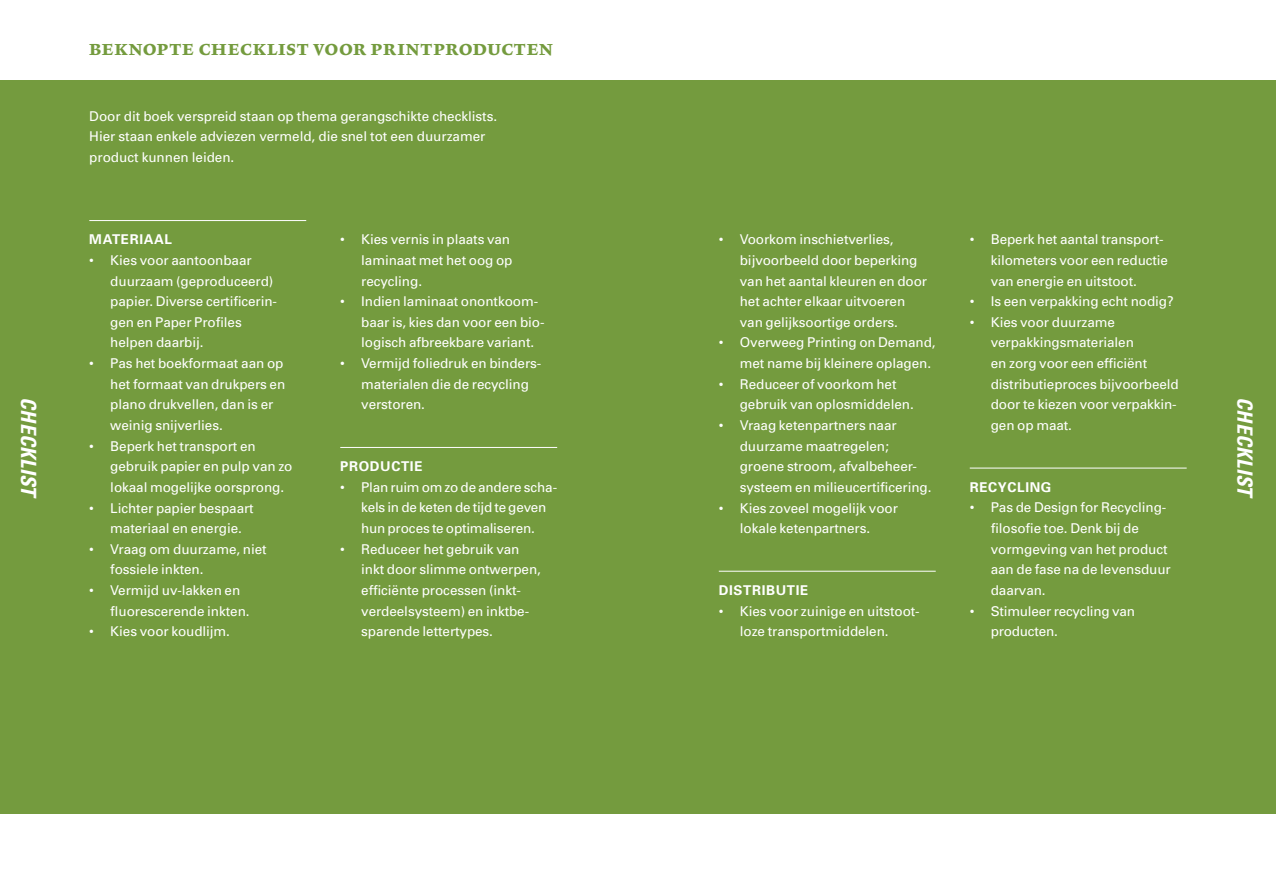
<style>
.page{position:relative;width:1276px;height:893px;background:#fff}
.page>*{position:absolute;margin:0;border:0;box-sizing:border-box;transform-origin:0 0}
.t1{font:21px "Lexicon No 1 Roman D";letter-spacing:.025em;color:#749b3e}
.t2{font:italic 700 condensed 21px "Univers";color:#fff}
.t3{font:13.5px/20.7px "Univers";letter-spacing:-.005em;color:#fff}
.t4{font:700 13.5px "Univers";letter-spacing:.045em;color:#fff}
</style>
<div class="page">
<div style="left:0;top:80px;width:1276px;height:733px;background:#749b3e"></div>
<hr style="left:89px;top:220px;width:217px;height:1px;background:#fff">
<hr style="left:340px;top:447px;width:217px;height:1px;background:#fff">
<hr style="left:719px;top:571px;width:216px;height:1px;background:#fff">
<hr style="left:969px;top:468px;width:217px;height:1px;background:#fff">
<h1 class="t1" style="left:89px;top:36px;width:465px">beknopte checklist voor printproducten</h1>
<p class="t3" style="left:89px;top:106px;width:409px">Door dit boek verspreid staan op thema gerangschikte checklists.<br>Hier staan enkele adviezen vermeld, die snel tot een duurzamer product kunnen leiden.</p>
<p class="t4" style="left:89px;top:231px;width:84px">MATERIAAL</p>
<p class="t3" style="left:110px;top:250px;width:168px;text-indent:-21px">• Kies voor aantoonbaar duurzaam (geproduceerd) papier. Diverse certificerin&shy;gen en Paper Profiles helpen daarbij.</p>
<p class="t3" style="left:110px;top:353px;width:176px;text-indent:-21px">• Pas het boekformaat aan op het formaat van drukpers en plano drukvellen, dan is er weinig snijverlies.</p>
<p class="t3" style="left:110px;top:436px;width:184px;text-indent:-21px">• Beperk het transport en gebruik papier en pulp van zo lokaal mogelijke oorsprong.</p>
<p class="t3" style="left:110px;top:497px;width:145px;text-indent:-21px">• Lichter papier bespaart materiaal en energie.</p>
<p class="t3" style="left:110px;top:539px;width:158px;text-indent:-21px">• Vraag om duurzame, niet fossiele inkten.</p>
<p class="t3" style="left:110px;top:580px;width:141px;text-indent:-21px">• Vermijd uv-lakken en fluorescerende inkten.</p>
<p class="t3" style="left:89px;top:621px;width:142px">• Kies voor koudlijm.</p>
<p class="t3" style="left:361px;top:229px;width:153px;text-indent:-21px">• Kies vernis in plaats van laminaat met het oog op recycling.</p>
<p class="t3" style="left:361px;top:291px;width:185px;text-indent:-21px">• Indien laminaat onontkoom&shy;baar is, kies dan voor een bio&shy;logisch afbreekbare variant.</p>
<p class="t3" style="left:361px;top:353px;width:182px;text-indent:-21px">• Vermijd foliedruk en binders&shy;materialen die de recycling verstoren.</p>
<p class="t3" style="left:740px;top:229px;width:189px;text-indent:-21px">• Voorkom inschietverlies, bijvoorbeeld door beperking van het aantal kleuren en door het achter elkaar uitvoeren van gelijksoortige orders.</p>
<p class="t3" style="left:740px;top:332px;width:197px;text-indent:-21px">• Overweeg Printing on Demand, met name bij kleinere oplagen.</p>
<p class="t3" style="left:740px;top:374px;width:175px;text-indent:-21px">• Reduceer of voorkom het gebruik van oplosmiddelen.</p>
<p class="t3" style="left:740px;top:415px;width:193px;text-indent:-21px">• Vraag ketenpartners naar duurzame maatregelen; groene stroom, afvalbeheer&shy;systeem en milieucertificering.</p>
<p class="t3" style="left:719px;top:497px;width:181px;text-align:center">• Kies zoveel mogelijk voor lokale ketenpartners.</p>
<p class="t3" style="left:990px;top:229px;width:179px;text-indent:-21px">• Beperk het aantal transport&shy;kilometers voor een reductie van energie en uitstoot.</p>
<p class="t3" style="left:969px;top:291px;width:206px">• Is een verpakking echt nodig?</p>
<p class="t3" style="left:990px;top:312px;width:190px;text-indent:-21px">• Kies voor duurzame verpakkingsmaterialen<br>en zorg voor een efficiënt distributieproces bijvoorbeeld door te kiezen voor verpakkin&shy;gen op maat.</p>
<h1 class="t2" style="left:42px;top:397px;width:104px;rotate:90deg">CHECKLIST</h1>
<h1 class="t2" style="left:1258px;top:397px;width:104px;rotate:90deg">CHECKLIST</h1>
<p class="t4" style="left:340px;top:458px;width:84px">PRODUCTIE</p>
<p class="t3" style="left:361px;top:477px;width:197px;text-indent:-21px">• Plan ruim om zo de andere scha&shy;kels in de keten de tijd te geven hun proces te optimaliseren.</p>
<p class="t3" style="left:361px;top:539px;width:181px;text-indent:-21px">• Reduceer het gebruik van inkt door slimme ontwerpen, efficiënte processen (inkt&shy;verdeelsysteem) en inktbe&shy;sparende lettertypes.</p>
<p class="t4" style="left:969px;top:479px;width:83px">RECYCLING</p>
<p class="t3" style="left:990px;top:497px;width:181px;text-indent:-21px">• Pas de Design for Recycling&shy;filosofie toe. Denk bij de vormgeving van het product aan de fase na de levensduur daarvan.</p>
<p class="t3" style="left:990px;top:601px;width:146px;text-indent:-21px">• Stimuleer recycling van producten.</p>
<p class="t4" style="left:719px;top:582px;width:91px">DISTRIBUTIE</p>
<p class="t3" style="left:740px;top:601px;width:181px;text-indent:-21px">• Kies voor zuinige en uitstoot&shy;loze transportmiddelen.</p>
</div>
